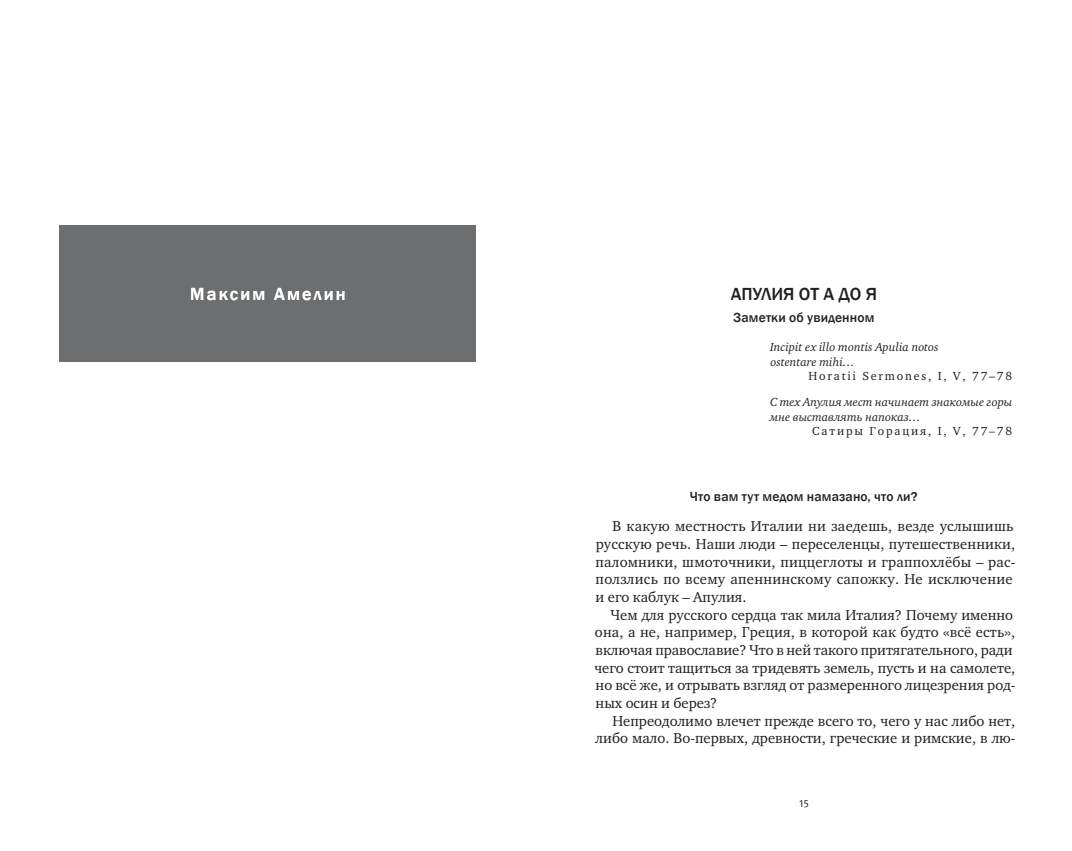
<style>
.page{position:relative;width:1072px;height:851px;background:#fff}
.page>*{position:absolute;margin:0;border:0;box-sizing:border-box;transform-origin:0 0}
.t1{font:500 18px "Franklin Gothic";letter-spacing:.12em;color:#fff}
.t2{font:500 18px "Franklin Gothic";letter-spacing:-.005em;color:#231f20}
.t3{font:14.7px/17.7px "Charter C";color:#231f20}
.t4{font:500 13.5px "Franklin Gothic";letter-spacing:.015em;color:#231f20}
.t5{font:italic 12px/14.4px "Charter C";color:#231f20}
.t6{font:12px "Charter C";letter-spacing:.15em;color:#231f20}
.t7{font:10.5px "Meta Pro";color:#231f20}
</style>
<div class="page">
<div style="left:60px;top:225px;width:416px;height:136px;background:#6d6e70"></div>
<p class="t1" style="left:190px;top:283px;width:157px">Максим Амелин</p>
<p class="t2" style="left:730px;top:283px;width:148px">АПУЛИЯ ОТ А ДО Я</p>
<p class="t4" style="left:733px;top:309px;width:142px">Заметки об увиденном</p>
<p class="t5" style="left:770px;top:341px;width:170px">Incipit ex illo montis Apulia notos ostentare mihi…</p>
<p class="t6" style="left:808px;top:371px;width:205px">Horatii Sermones, I, V, 77–78</p>
<p class="t5" style="left:770px;top:396px;width:244px">C тех Апулия мест начинает знакомые горы мне выставлять напоказ…</p>
<p class="t6" style="left:812px;top:426px;width:201px">Сатиры Горация, I, V, 77–78</p>
<p class="t4" style="left:689px;top:488px;width:229px">Что вам тут медом намазано, что ли?</p>
<p class="t3" style="left:595px;top:518px;width:421px;text-indent:17px">В какую местность Италии ни заедешь, везде услышишь русскую речь. Наши люди – переселенцы, путешественники, паломники, шмоточники, пиццеглоты и граппохлёбы – рас&shy;ползлись по всему апеннинскому сапожку. Не исключение и его каблук – Апулия.</p>
<p class="t3" style="left:594px;top:607px;width:423px;text-indent:16px">Чем для русского сердца так мила Италия? Почему именно она, а не, например, Греция, в которой как будто «всё есть», включая православие? Что в ней такого притягательного, ради чего стоит тащиться за тридевять земель, пусть и на самолете, но всё же, и отрывать взгляд от размеренного лицезрения род&shy;ных осин и берез?</p>
<p class="t3" style="left:595px;top:712px;width:421px;text-align:right">Непреодолимо влечет прежде всего то, чего у нас либо нет, либо мало. Во-первых, древности, греческие и римские, в лю-</p>
<p class="t7" style="left:799px;top:799px;width:11px">15</p>
</div>
